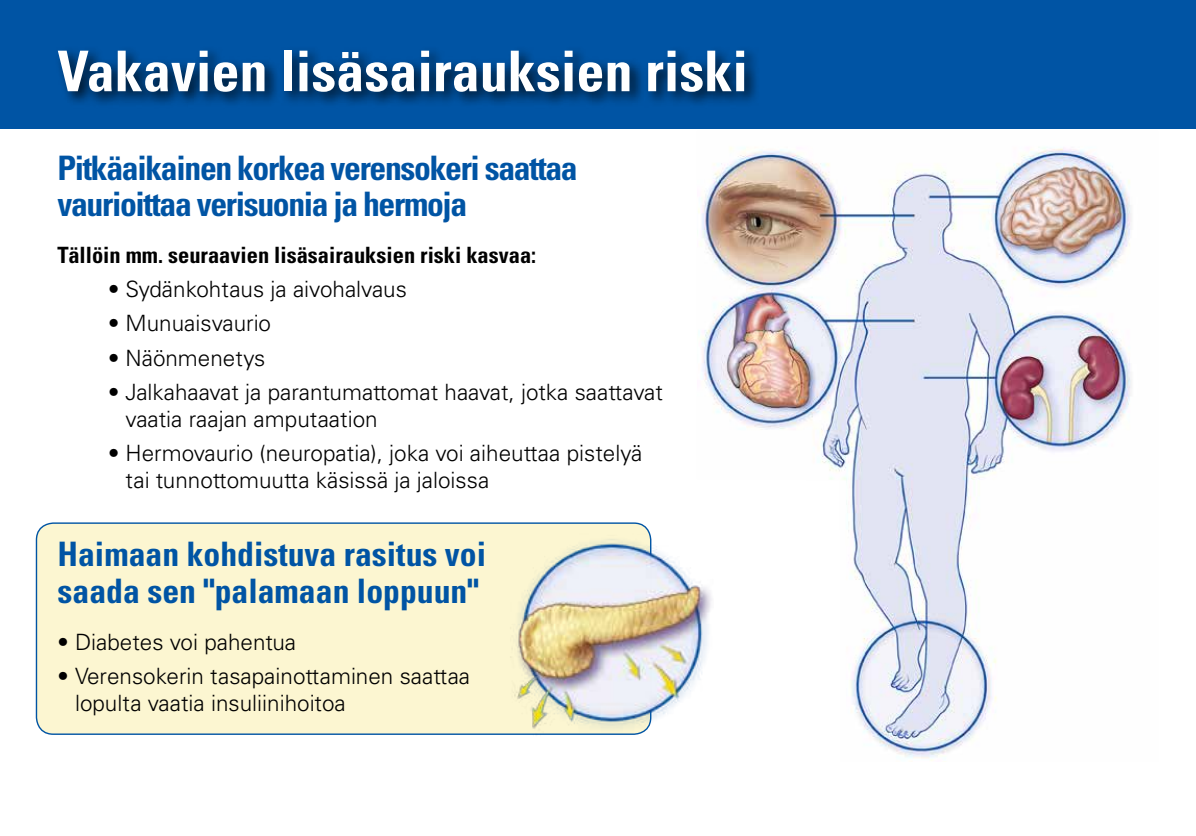
<style>
.page{position:relative;width:1196px;height:836px;background:#fff}
.page>*{position:absolute;margin:0;border:0;box-sizing:border-box;transform-origin:0 0}
.t1{font:700 condensed 56.2px "Univers LT Std";color:#fff}
.t2{font:700 condensed 33.6px/36.4px "Univers LT Std";letter-spacing:-.04em;color:#0054a4}
.t3{font:700 condensed 33.6px/36.4px "Univers LT Std";color:#0054a4}
.t4{font:300 22.4px/27px "Univers LT Std";color:#000}
.t5{font:700 condensed 22.4px "Univers LT Std";color:#000}
</style>
<div class="page">
<div style="left:0;top:0;width:1195px;height:128px;background:#0054a4"></div>
<div style="left:36px;top:523px;width:614px;height:210px;background:#fcf6d1;border-radius:17px"></div>
<img style="left:698px;top:147px;width:433px;height:614px">
<img style="left:477px;top:522px;width:267px;height:239px">
<div style="left:54px;top:46px;width:706px;height:63px;background:#000;opacity:.75"></div>
<h1 class="t1" style="left:58px;top:37px;width:692px">Vakavien lisäsairauksien riski</h1>
<h2 class="t2" style="left:58px;top:149px;width:521px">Pitkäaikainen korkea verensokeri saattaa vaurioittaa verisuonia ja hermoja</h2>
<p class="t5" style="left:58px;top:241px;width:480px">Tällöin mm. seuraavien lisäsairauksien riski kasvaa:</p>
<p class="t4" style="left:108px;top:276px;width:300px">• Sydänkohtaus ja aivohalvaus</p>
<p class="t4" style="left:108px;top:310px;width:164px">• Munuaisvaurio</p>
<p class="t4" style="left:108px;top:344px;width:159px">• Näönmenetys</p>
<p class="t4" style="left:125px;top:378px;width:539px;text-indent:-17px">• Jalkahaavat ja parantumattomat haavat, jotka saattavat vaatia raajan amputaation</p>
<p class="t4" style="left:125px;top:439px;width:518px;text-indent:-17px">• Hermovaurio (neuropatia), joka voi aiheuttaa pistelyä tai tunnottomuutta käsissä ja jaloissa</p>
<h2 class="t3" style="left:58px;top:535px;width:430px">Haimaan kohdistuva rasitus voi saada sen "palamaan loppuun"</h2>
<p class="t4" style="left:58px;top:628px;width:240px">• Diabetes voi pahentua</p>
<p class="t4" style="left:75px;top:662px;width:396px;text-indent:-17px">• Verensokerin tasapainottaminen saattaa lopulta vaatia insuliinihoitoa</p>
</div>
